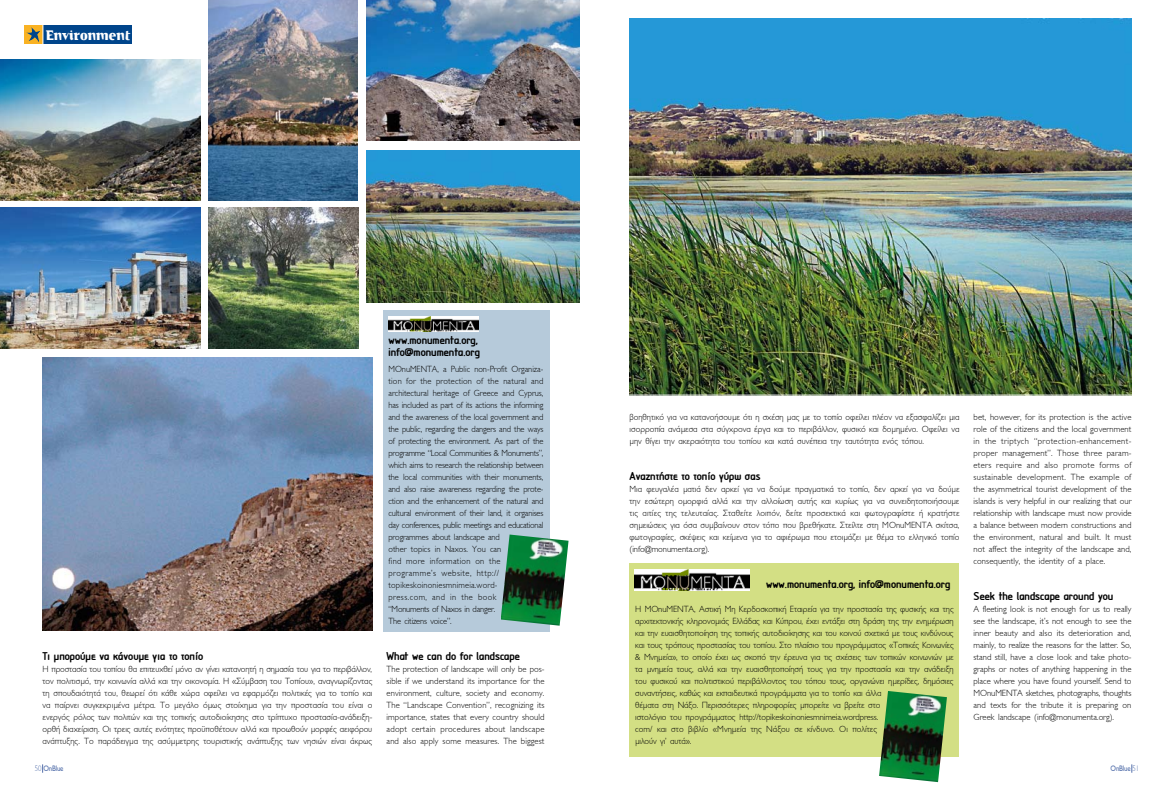
<style>
.page{position:relative;width:1174px;height:794px;background:#fff}
.page>*{position:absolute;margin:0;border:0;box-sizing:border-box;transform-origin:0 0}
.t1{font:800 14px "CF Derrida";color:#fff}
.t2{font:700 12px/12px "PF Isonorm";color:#000}
.t3{font:300 9px/12px "CF Jill";letter-spacing:-.01em;color:#000;text-align:justify;scale:.95 1}
.t4{font:300 9px/12px "CF Jill";letter-spacing:-.01em;color:#000;scale:.93 1}
.t5{font:8px "CF Jill";letter-spacing:-.025em;color:#5470ab;scale:.85 1}
.s1{font-weight:300}
</style>
<div class="page">
<div style="left:42px;top:26px;width:90px;height:18px;background:#00458b"></div>
<svg style="left:24px;top:26px;width:19px;height:18px"></svg>
<svg style="left:26px;top:27px;width:6px;height:6px"></svg>
<svg style="left:43px;top:25px;width:1px;height:19px"></svg>
<img style="left:0;top:60px;width:200px;height:140px">
<img style="left:0;top:208px;width:200px;height:141px">
<img style="left:43px;top:357px;width:329px;height:273px">
<img style="left:208px;top:208px;width:150px;height:141px">
<img style="left:366px;top:0;width:213px;height:141px">
<img style="left:366px;top:150px;width:213px;height:152px">
<img style="left:208px;top:0;width:150px;height:200px">
<img style="left:629px;top:18px;width:503px;height:377px">
<div style="left:629px;top:563px;width:330px;height:194px;background:#d3df84"></div>
<div style="left:383px;top:310px;width:166px;height:321px;background:#b6cada"></div>
<img style="left:879px;top:691px;width:68px;height:91px">
<img style="left:501px;top:534px;width:67px;height:91px">
<img style="left:634px;top:570px;width:115px;height:20px">
<img style="left:389px;top:316px;width:89px;height:16px">
<h1 class="t1" style="left:45px;top:27px;width:87px">Environment</h1>
<h2 class="t2" style="left:43px;top:650px;width:162px">Τι μπορούμε να κάνουμε για το τοπίο</h2>
<p class="t3" style="left:43px;top:663px;width:349px">Η προστασία του τοπίου θα επιτευχθεί μόνο αν γίνει κατανοητή η σημασία του για το περιβάλλον, τον πολιτισμό, την κοινωνία αλλά και την οικονομία. Η «Σύμβαση του Τοπίου», αναγνωρίζοντας τη σπουδαιότητά του, θεωρεί ότι κάθε χώρα οφείλει να εφαρμόζει πολιτικές για το τοπίο και να παίρνει συγκεκριμένα μέτρα. Το μεγάλο όμως στοίχημα για την προστασία του είναι ο ενεργός ρόλος των πολιτών και της τοπικής αυτοδιοίκησης στο τρίπτυχο προστασία-ανάδειξη&shy;ορθή διαχείριση. Οι τρεις αυτές ενότητες προϋποθέτουν αλλά και προωθούν μορφές αειφόρου ανάπτυξης. Το παράδειγμα της ασύμμετρης τουριστικής ανάπτυξης των νησιών είναι άκρως</p>
<h2 class="t2" style="left:388px;top:334px;width:93px">www.monumenta.org, info@monumenta.org</h2>
<p class="t4" style="left:388px;top:363px;width:168px">MOnuMENTA, a Public non-Profit Organiza&shy;tion for the protection of the natural and architectural heritage of Greece and Cyprus, has included as part of its actions the informing and the awareness of the local government and the public, regarding the dangers and the ways of protecting the environment. As part of the programme “Local Communities &amp; Monuments”, which aims to research the relationship between the local communities with their monuments, and also raise awareness regarding the prote&shy;ction and the enhancement of the natural and cultural environment of their land, it organises day conferences, public meetings and educational programmes about landscape and<br>other topics in Naxos. You can<br>find more information on the programme’s website, http:// topikeskoinoniesmnimeia.word-<br>press.com, and in the book<br>“Monuments of Naxos in danger.<br>The citizens voice”.</p>
<h2 class="t2" style="left:386px;top:650px;width:135px">What we can do for landscape</h2>
<p class="t3" style="left:386px;top:663px;width:168px">The protection of landscape will only be pos&shy;sible if we understand its importance for the environment, culture, society and economy.<br>The “Landscape Convention”, recognizing its importance, states that every country should adopt certain procedures about landscape and also apply some measures. The biggest</p>
<p class="t3" style="left:629px;top:411px;width:349px">βοηθητικό για να κατανοήσουμε ότι η σχέση μας με το τοπίο οφείλει πλέον να εξασφαλίζει μια ισορροπία ανάμεσα στα σύγχρονα έργα και το περιβάλλον, φυσικό και δομημένο. Οφείλει να μην θίγει την ακεραιότητα του τοπίου και κατά συνέπεια την ταυτότητα ενός τόπου.</p>
<h2 class="t2" style="left:629px;top:470px;width:133px">Αναζητήστε το τοπίο γύρω σας</h2>
<p class="t3" style="left:629px;top:483px;width:349px">Μια φευγαλέα ματιά δεν αρκεί για να δούμε πραγματικά το τοπίο, δεν αρκεί για να δούμε την εσώτερη ομορφιά αλλά και την αλλοίωση αυτής και κυρίως για να συνειδητοποιήσουμε τις αιτίες της τελευταίας. Σταθείτε λοιπόν, δείτε προσεκτικά και φωτογραφίστε ή κρατήστε σημειώσεις για όσα συμβαίνουν στον τόπο που βρεθήκατε. Στείλτε στη MOnuMENTA σκίτσα, φωτογραφίες, σκέψεις και κείμενα για το αφιέρωμα που ετοιμάζει με θέμα το ελληνικό τοπίο (info@monumenta.org).</p>
<h2 class="t2" style="left:766px;top:578px;width:186px">www.monumenta.org, info@monumenta.org</h2>
<p class="t3" style="left:635px;top:603px;width:337px;text-align:left">Η MOnuMENTA, Αστική Μη Κερδοσκοπική Εταιρεία για την προστασία της φυσικής και της αρχιτεκτονικής κληρονομιάς Ελλάδας και Κύπρου, έχει εντάξει στη δράση της την ενημέρωση και την ευαισθητοποίηση της τοπικής αυτοδιοίκησης και του κοινού σχετικά με τους κινδύνους και τους τρόπους προστασίας του τοπίου. Στο πλαίσιο του προγράμματος «Τοπικές Κοινωνίες &amp; Μνημεία», το οποίο έχει ως σκοπό την έρευνα για τις σχέσεις των τοπικών κοινωνιών με τα μνημεία τους, αλλά και την ευαισθητοποίησή τους για την προστασία και την ανάδειξη του φυσικού και πολιτιστικού περιβάλλοντος του τόπου τους, οργανώνει ημερίδες, δημόσιες συναντήσεις, καθώς και εκπαιδευτικά προγράμματα για το τοπίο και άλλα<br>θέματα στη Νάξο. Περισσότερες πληροφορίες μπορείτε να βρείτε στο<br>ιστολόγιο του προγράμματος http://topikeskoinoniesmnimeia.wordpress.<br>com/ και στο βιβλίο «Μνημεία της Νάξου σε κίνδυνο. Οι πολίτες<br>μιλούν γι’ αυτά».</p>
<p class="t3" style="left:973px;top:411px;width:168px">bet, however, for its protection is the active role of the citizens and the local government in the triptych “protection-enhancement&shy;proper management”. Those three param&shy;eters require and also promote forms of sustainable development. The example of the asymmetrical tourist development of the islands is very helpful in our realizing that our relationship with landscape must now provide a balance between modern constructions and the environment, natural and built. It must not affect the integrity of the landscape and, consequently, the identity of a place.</p>
<h2 class="t2" style="left:973px;top:590px;width:141px">Seek the landscape around you</h2>
<p class="t3" style="left:973px;top:603px;width:168px">A fleeting look is not enough for us to really see the landscape, it’s not enough to see the inner beauty and also its deterioration and, mainly, to realize the reasons for the latter. So, stand still, have a close look and take photo&shy;graphs or notes of anything happening in the place where you have found yourself. Send to MOnuMENTA sketches, photographs, thoughts and texts for the tribute it is preparing on Greek landscape (info@monumenta.org).</p>
<p class="t5" style="left:35px;top:764px;width:35px"><span class="s1">50</span> OnBlue</p>
<p class="t5" style="left:1110px;top:764px;width:35px">OnBlue <span class="s1">51</span></p>
</div>
